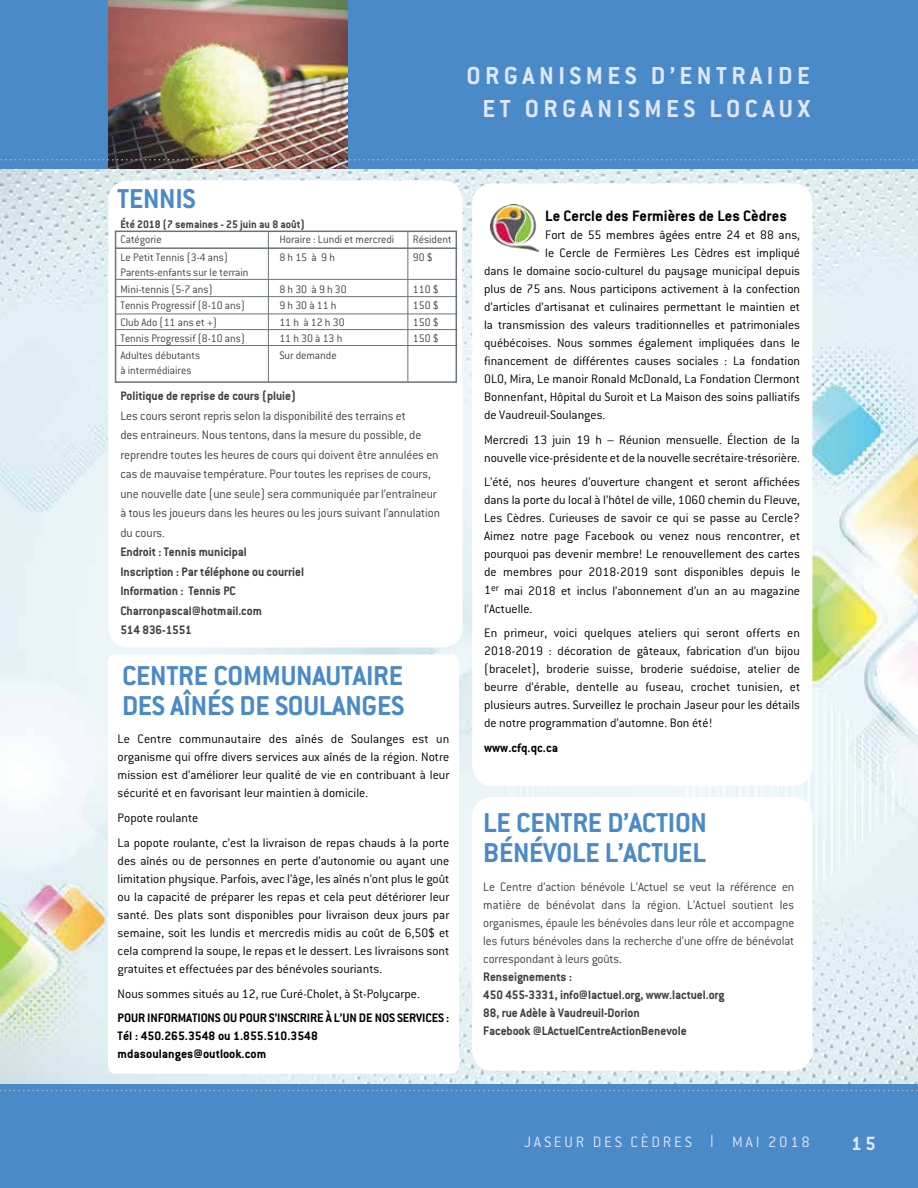
<style>
.page{position:relative;width:918px;height:1188px;background:#fff}
.page>*{position:absolute;margin:0;border:0;box-sizing:border-box;transform-origin:0 0}
.t1{font:700 30px/30px "Conduit ITC";letter-spacing:-.01em;color:#4a8ac8}
.t2{font:700 27px/32.4px "Conduit ITC";letter-spacing:.165em;color:#dfe6f5;text-align:center}
.t3{font:700 21px "Conduit ITC";color:#dfe6f5}
.t4{font:700 16.5px "Conduit ITC";color:#000}
.t5{font:300 16.5px "Conduit ITC";letter-spacing:.165em;color:#dfe6f5}
.t6{font:300 13.5px/18px "Conduit ITC";color:#000;text-align:justify}
.t7{font:300 13.5px/19.5px "Conduit ITC";letter-spacing:-.005em;color:#414042}
.t8{font:700 13.5px/19.5px "Conduit ITC";letter-spacing:-.005em;color:#414042}
.t9{font:700 13.5px/18px "Conduit ITC";color:#000}
.t10{font:300 12px/16.5px "Conduit ITC";color:#414042;scale:.96 1}
.t11{font:700 12px "Conduit ITC";color:#414042;scale:.96 1}
.s1{font-family:"Helvetica"}
</style>
<div class="page">
<img style="left:0;top:169px;width:918px;height:915px">
<div style="left:0;top:1084px;width:918px;height:104px;background:#4a8ac8"></div>
<div style="left:0;top:0;width:918px;height:169px;background:#4a8ac8"></div>
<svg style="left:0;top:1090px;width:918px;height:1px"></svg>
<img style="left:108px;top:0;width:239px;height:169px">
<svg style="left:0;top:159px;width:918px;height:2px"></svg>
<div style="left:108px;top:180px;width:355px;height:468px;background:#fff;border-radius:20px"></div>
<div style="left:115px;top:231px;width:342px;height:152px;border:2px solid #6a737b"></div>
<hr style="left:116px;top:247px;width:341px;height:2px;background:#6a737b">
<hr style="left:116px;top:279px;width:341px;height:1px;background:#6a737b">
<hr style="left:116px;top:296px;width:341px;height:1px;background:#6a737b">
<hr style="left:116px;top:314px;width:341px;height:1px;background:#6a737b">
<hr style="left:116px;top:329px;width:341px;height:1px;background:#6a737b">
<hr style="left:116px;top:345px;width:341px;height:1px;background:#6a737b">
<hr style="left:268px;top:232px;width:1px;height:150px;background:#6a737b">
<hr style="left:407px;top:231px;width:1px;height:150px;background:#6a737b">
<div style="left:472px;top:183px;width:340px;height:603px;background:#fff;border-radius:20px"></div>
<img style="left:490px;top:205px;width:48px;height:46px">
<div style="left:108px;top:654px;width:351px;height:420px;background:#fff;border-radius:8px"></div>
<div style="left:472px;top:797px;width:340px;height:274px;background:#fff;border-radius:20px"></div>
<h2 class="t2" style="left:466px;top:59px;width:345px">ORGANISMES D’ENTRAIDE<br>ET ORGANISMES LOCAUX</h2>
<h1 class="t1" style="left:117px;top:183px;width:80px">TENNIS</h1>
<p class="t11" style="left:120px;top:217px;width:193px">Été 2018 (7 semaines - 25 juin au 8 août)</p>
<p class="t10" style="left:120px;top:231px;width:45px">Catégorie</p>
<p class="t10" style="left:279px;top:231px;width:121px">Horaire : Lundi et mercredi</p>
<p class="t10" style="left:413px;top:231px;width:42px">Résident</p>
<p class="t10" style="left:120px;top:249px;width:114px">Le Petit Tennis (3-4 ans)</p>
<p class="t10" style="left:279px;top:249px;width:59px">8 h 15 à 9 h</p>
<p class="t10" style="left:413px;top:249px;width:22px">90 $</p>
<p class="t10" style="left:120px;top:264px;width:135px">Parents-enfants sur le terrain<br>Mini-tennis (5-7 ans)</p>
<p class="t10" style="left:279px;top:281px;width:72px">8 h 30 à 9 h 30</p>
<p class="t10" style="left:413px;top:281px;width:28px">110 $</p>
<p class="t10" style="left:120px;top:297px;width:131px">Tennis Progressif (8-10 ans)</p>
<p class="t10" style="left:279px;top:297px;width:61px">9 h 30 à 11 h</p>
<p class="t10" style="left:413px;top:297px;width:28px">150 $</p>
<p class="t10" style="left:120px;top:314px;width:102px">Club Ado (11 ans et +)</p>
<p class="t10" style="left:279px;top:314px;width:69px">11 h à 12 h 30</p>
<p class="t10" style="left:413px;top:314px;width:28px">150 $</p>
<p class="t10" style="left:120px;top:330px;width:131px">Tennis Progressif (8-10 ans)</p>
<p class="t10" style="left:279px;top:330px;width:67px">11 h 30 à 13 h</p>
<p class="t10" style="left:413px;top:330px;width:28px">150 $</p>
<p class="t10" style="left:120px;top:347px;width:85px">Adultes débutants</p>
<p class="t10" style="left:279px;top:347px;width:61px">Sur demande</p>
<p class="t10" style="left:120px;top:362px;width:76px">à intermédiaires</p>
<p class="t8" style="left:120px;top:386px;width:177px">Politique de reprise de cours (pluie)</p>
<p class="t7" style="left:120px;top:406px;width:321px">Les cours seront repris selon la disponibilité des terrains et<br>des entraineurs. Nous tentons, dans la mesure du possible, de reprendre toutes les heures de cours qui doivent être annulées en cas de mauvaise température. Pour toutes les reprises de cours, une nouvelle date (une seule) sera communiquée par l’entraîneur à tous les joueurs dans les heures ou les jours suivant l’annulation du cours.</p>
<p class="t8" style="left:120px;top:542px;width:185px">Endroit : Tennis municipal<br>Inscription : Par téléphone ou courriel<br>Information : Tennis PC<br>Charronpascal@hotmail.com<br>514 836-1551</p>
<h1 class="t1" style="left:122px;top:660px;width:284px">CENTRE COMMUNAUTAIRE<br>DES AÎNÉS DE SOULANGES</h1>
<p class="t6" style="left:118px;top:730px;width:333px">Le Centre communautaire des aînés de Soulanges est un organisme qui offre divers services aux aînés de la région. Notre mission est d’améliorer leur qualité de vie en contribuant à leur sécurité et en favorisant leur maintien à domicile.</p>
<p class="t6" style="left:118px;top:805px;width:333px;line-height:24.8px">Popote roulante<br>La popote roulante, c’est la livraison de repas chauds à la porte</p>
<p class="t6" style="left:118px;top:852px;width:333px">des aînés ou de personnes en perte d’autonomie ou ayant une limitation physique. Parfois, avec l’âge, les aînés n’ont plus le goût ou la capacité de préparer les repas et cela peut détériorer leur santé. Des plats sont disponibles pour livraison deux jours par semaine, soit les lundis et mercredis midis au coût de 6,50$ et cela comprend la soupe, le repas et le dessert. Les livraisons sont gratuites et effectuées par des bénévoles souriants.</p>
<p class="t6" style="left:118px;top:984px;width:304px">Nous sommes situés au 12, rue Curé-Cholet, à St-Polycarpe.</p>
<p class="t9" style="left:118px;top:1009px;width:333px">POUR INFORMATIONS OU POUR S’INSCRIRE À L’UN DE NOS SERVICES :<br>Tél : 450.265.3548 ou 1.855.510.3548 mdasoulanges@outlook.com</p>
<p class="t4" style="left:545px;top:206px;width:243px">Le Cercle des Fermières de Les Cèdres</p>
<p class="t6" style="left:545px;top:226px;width:256px">Fort de 55 membres âgées entre 24 et 88 ans,</p>
<p class="t6" style="left:545px;top:244px;width:256px">le Cercle de Fermières Les Cèdres est impliqué</p>
<p class="t6" style="left:484px;top:262px;width:318px">dans le domaine socio-culturel du paysage municipal depuis</p>
<p class="t6" style="left:484px;top:280px;width:318px">plus de 75 ans. Nous participons activement à la confection</p>
<p class="t6" style="left:484px;top:298px;width:317px">d’articles d’artisanat et culinaires permettant le maintien et</p>
<p class="t6" style="left:484px;top:316px;width:317px">la transmission des valeurs traditionnelles et patrimoniales</p>
<p class="t6" style="left:484px;top:334px;width:317px">québécoises. Nous sommes également impliquées dans le</p>
<p class="t6" style="left:484px;top:352px;width:317px">financement de différentes causes sociales : La fondation</p>
<p class="t6" style="left:484px;top:370px;width:317px">OLO, Mira, Le manoir Ronald McDonald, La Fondation Clermont</p>
<p class="t6" style="left:484px;top:388px;width:318px">Bonnenfant, Hôpital du Suroit et La Maison des soins palliatifs</p>
<p class="t6" style="left:484px;top:406px;width:123px">de Vaudreuil-Soulanges.</p>
<p class="t6" style="left:484px;top:431px;width:317px">Mercredi 13 juin 19 h – Réunion mensuelle. Élection de la nouvelle vice-présidente et de la nouvelle secrétaire-trésorière.</p>
<p class="t6" style="left:484px;top:473px;width:318px">L’été, nos heures d’ouverture changent et seront affichées dans la porte du local à l’hôtel de ville, 1060 chemin du Fleuve, Les Cèdres. Curieuses de savoir ce qui se passe au Cercle?<br>Aimez notre page Facebook ou venez nous rencontrer, et pourquoi pas devenir membre! Le renouvellement des cartes de membres pour 2018-2019 sont disponibles depuis le 1<sup>er</sup> mai 2018 et inclus l’abonnement d’un an au magazine l’Actuelle.</p>
<p class="t6" style="left:484px;top:624px;width:318px">En primeur, voici quelques ateliers qui seront offerts en 2018-2019 : décoration de gâteaux, fabrication d’un bijou (bracelet), broderie suisse, broderie suédoise, atelier de beurre d’érable, dentelle au fuseau, crochet tunisien, et plusieurs autres. Surveillez le prochain Jaseur pour les détails de notre programmation d’automne. Bon été!</p>
<p class="t9" style="left:484px;top:739px;width:76px">www.cfq.qc.ca</p>
<h1 class="t1" style="left:483px;top:807px;width:225px">LE CENTRE D’ACTION<br>BÉNÉVOLE L’ACTUEL</h1>
<p class="t7" style="left:483px;top:878px;width:313px;line-height:18px;text-align:justify">Le Centre d’action bénévole L’Actuel se veut la référence en matière de bénévolat dans la région. L’Actuel soutient les organismes, épaule les bénévoles dans leur rôle et accompagne les futurs bénévoles dans la recherche d’une offre de bénévolat correspondant à leurs goûts.</p>
<p class="t8" style="left:483px;top:967px;width:243px;line-height:18px">Renseignements :<br>450 455-3331, info@lactuel.org, www.lactuel.org 88, rue Adèle à Vaudreuil-Dorion<br>Facebook @LActuelCentreActionBenevole</p>
<p class="t5" style="left:524px;top:1133px;width:287px">JASEUR DES CÈDRES <span class="s1">|</span> MAI 2018</p>
<h3 class="t3" style="left:851px;top:1131px;width:26px">15</h3>
</div>
